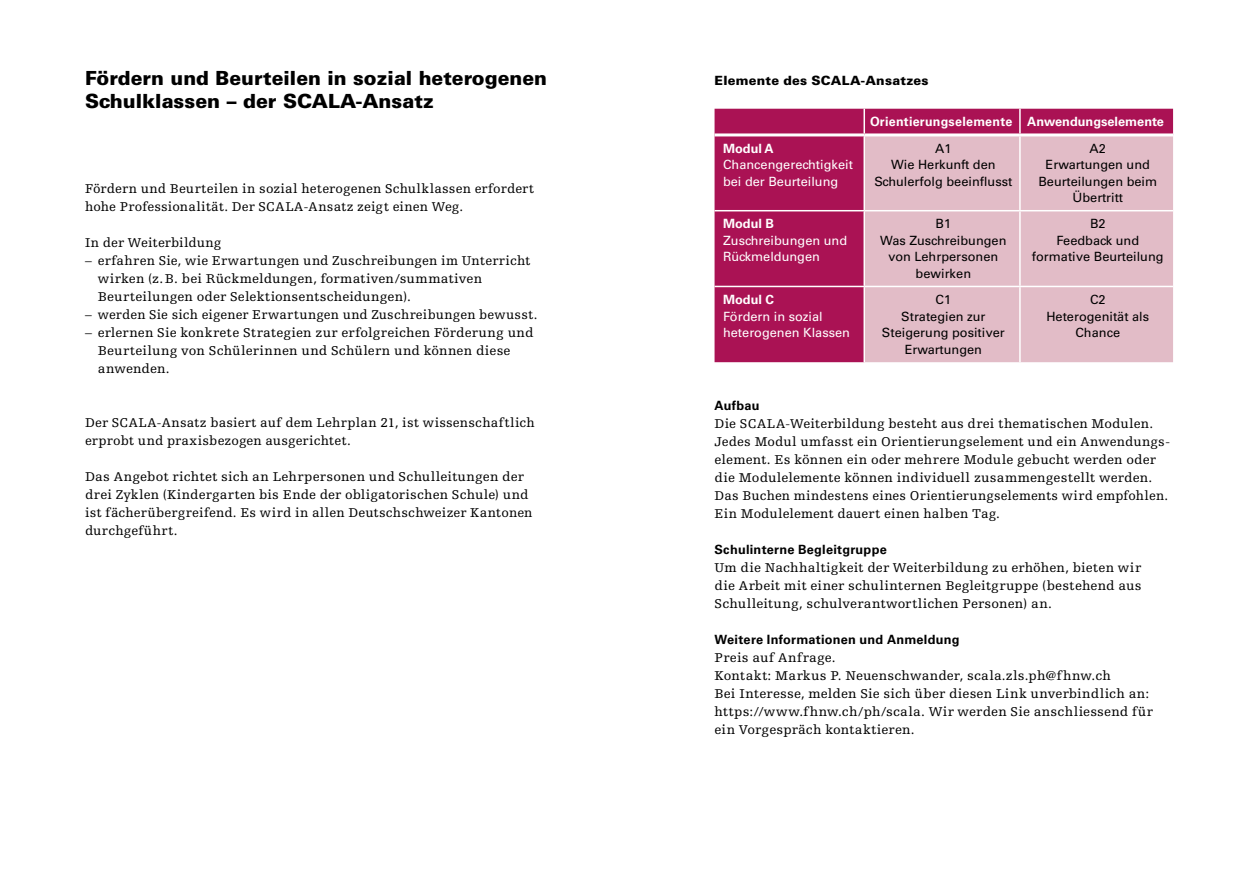
<style>
.page{position:relative;width:1259px;height:893px;background:#fff}
.page>*{position:absolute;margin:0;border:0;box-sizing:border-box;transform-origin:0 0}
.t1{font:900 19.5px/22.5px "Univers LT Std";color:#000}
.t2{font:13.5px/18px "Egyptienne FLT Std";letter-spacing:.015em;color:#000}
.t3{font:12.75px/16.5px "Univers LT Std";color:#000;text-align:center}
.t4{font:12.75px/16.5px "Univers LT Std";color:#fff}
.t5{font:700 12.75px "Univers LT Std";letter-spacing:.02em;color:#000}
.t6{font:700 12.75px "Univers LT Std";color:#fff}
.t7{font:900 12.75px "Univers LT Std";letter-spacing:.02em;color:#000}
</style>
<div class="page">
<div style="left:714px;top:109px;width:459px;height:253px;background:#aa1254"></div>
<div style="left:865px;top:136px;width:308px;height:226px;background:#e2bcc7"></div>
<hr style="left:863px;top:109px;width:2px;height:24px;background:#fff">
<svg style="left:1019px;top:109px;width:1px;height:24px"></svg>
<hr style="left:714px;top:133px;width:150px;height:3px;background:#fff">
<hr style="left:864px;top:133px;width:156px;height:3px;background:#fff">
<hr style="left:1020px;top:133px;width:153px;height:3px;background:#fff">
<hr style="left:863px;top:136px;width:2px;height:74px;background:#fff">
<hr style="left:1019px;top:136px;width:1px;height:74px;background:#fff">
<hr style="left:714px;top:210px;width:150px;height:1px;background:#fff">
<hr style="left:864px;top:210px;width:156px;height:1px;background:#fff">
<hr style="left:863px;top:211px;width:2px;height:75px;background:#fff">
<hr style="left:1020px;top:210px;width:153px;height:1px;background:#fff">
<hr style="left:1019px;top:211px;width:1px;height:75px;background:#fff">
<hr style="left:714px;top:286px;width:150px;height:1px;background:#fff">
<hr style="left:864px;top:286px;width:156px;height:1px;background:#fff">
<hr style="left:863px;top:287px;width:2px;height:75px;background:#fff">
<hr style="left:1020px;top:286px;width:153px;height:1px;background:#fff">
<hr style="left:1019px;top:287px;width:1px;height:75px;background:#fff">
<h1 class="t1" style="left:85px;top:67px;width:463px">Fördern und Beurteilen in sozial heterogenen<br>Schulklassen – der SCALA-Ansatz</h1>
<p class="t2" style="left:85px;top:180px;width:450px">Fördern und Beurteilen in sozial heterogenen Schulklassen erfordert hohe Professionalität. Der SCALA-Ansatz zeigt einen Weg.</p>
<p class="t2" style="left:85px;top:234px;width:138px">In der Weiterbildung</p>
<p class="t2" style="left:98px;top:252px;width:434px;text-indent:-13px">– erfahren Sie, wie Erwartungen und Zuschreibungen im Unterricht wirken (z.B. bei Rückmeldungen, formativen/summativen<br>Beurteilungen oder Selektionsentscheidungen).</p>
<p class="t2" style="left:85px;top:306px;width:454px">– werden Sie sich eigener Erwartungen und Zuschreibungen bewusst.</p>
<p class="t2" style="left:98px;top:324px;width:437px;text-indent:-13px">– erlernen Sie konkrete Strategien zur erfolgreichen Förderung und<br>Beurteilung von Schülerinnen und Schülern und können diese anwenden.</p>
<p class="t2" style="left:85px;top:414px;width:451px">Der SCALA-Ansatz basiert auf dem Lehrplan 21, ist wissenschaftlich erprobt und praxisbezogen ausgerichtet.</p>
<p class="t2" style="left:85px;top:468px;width:449px">Das Angebot richtet sich an Lehrpersonen und Schulleitungen der drei Zyklen (Kindergarten bis Ende der obligatorischen Schule) und ist fächerübergreifend. Es wird in allen Deutschschweizer Kantonen durchgeführt.</p>
<p class="t7" style="left:714px;top:72px;width:216px">Elemente des SCALA-Ansatzes</p>
<p class="t6" style="left:870px;top:114px;width:295px">Orientierungselemente Anwendungselemente</p>
<p class="t6" style="left:723px;top:141px;width:52px">Modul A</p>
<p class="t4" style="left:723px;top:157px;width:131px">Chancengerechtigkeit bei der Beurteilung</p>
<p class="t3" style="left:874px;top:140px;width:139px">A1<br>Wie Herkunft den<br>Schulerfolg beeinflusst</p>
<p class="t3" style="left:1038px;top:140px;width:120px">A2<br>Erwartungen und<br>Beurteilungen beim<br>Übertritt</p>
<p class="t6" style="left:723px;top:216px;width:53px">Modul B</p>
<p class="t4" style="left:723px;top:232px;width:126px">Zuschreibungen und<br>Rückmeldungen</p>
<p class="t6" style="left:723px;top:292px;width:52px">Modul C</p>
<p class="t4" style="left:723px;top:308px;width:128px">Fördern in sozial heterogenen Klassen</p>
<p class="t3" style="left:880px;top:216px;width:128px">B1<br>Was Zuschreibungen von Lehrpersonen bewirken</p>
<p class="t3" style="left:1032px;top:216px;width:133px">B2<br>Feedback und formative Beurteilung</p>
<p class="t3" style="left:882px;top:291px;width:124px">C1<br>Strategien zur<br>Steigerung positiver<br>Erwartungen</p>
<p class="t3" style="left:1046px;top:291px;width:104px">C2<br>Heterogenität als<br>Chance</p>
<p class="t5" style="left:714px;top:398px;width:46px">Aufbau</p>
<p class="t2" style="left:714px;top:415px;width:457px">Die SCALA-Weiterbildung besteht aus drei thematischen Modulen.<br>Jedes Modul umfasst ein Orientierungselement und ein Anwendungs&shy;element. Es können ein oder mehrere Module gebucht werden oder die Modulelemente können individuell zusammengestellt werden.<br>Das Buchen mindestens eines Orientierungselements wird empfohlen.<br>Ein Modulelement dauert einen halben Tag.</p>
<p class="t5" style="left:714px;top:542px;width:174px">Schulinterne Begleitgruppe</p>
<p class="t2" style="left:714px;top:559px;width:428px;text-align:justify">Um die Nachhaltigkeit der Weiterbildung zu erhöhen, bieten wir die Arbeit mit einer schulinternen Begleitgruppe (bestehend aus Schulleitung, schulverantwortlichen Personen) an.</p>
<p class="t5" style="left:714px;top:632px;width:247px">Weitere Informationen und Anmeldung</p>
<p class="t2" style="left:714px;top:649px;width:440px">Preis auf Anfrage.<br>Kontakt: Markus P. Neuenschwander, scala.zls.ph@fhnw.ch<br>Bei Interesse, melden Sie sich über diesen Link unverbindlich an: https://www.fhnw.ch/ph/scala. Wir werden Sie anschliessend für ein Vorgespräch kontaktieren.</p>
</div>
